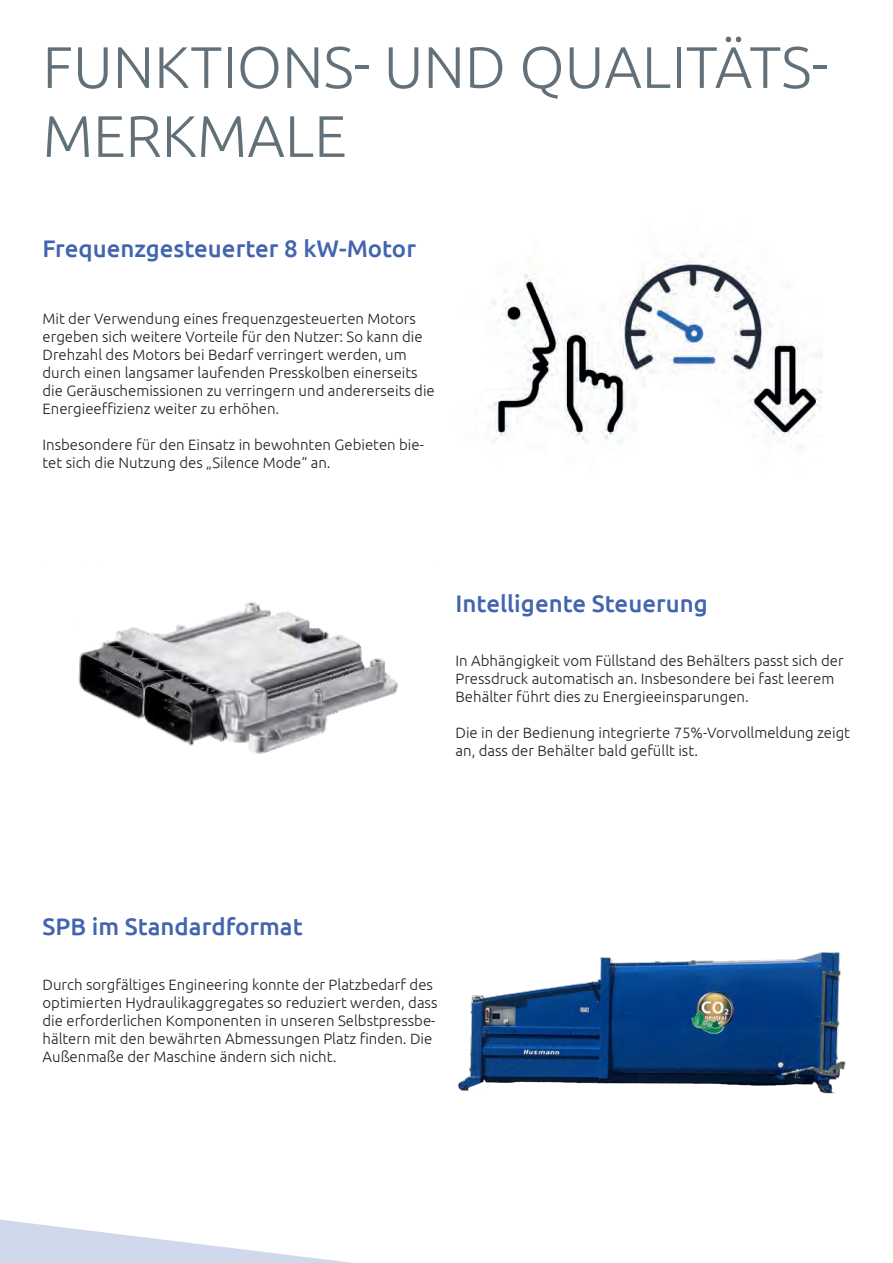
<style>
.page{position:relative;width:893px;height:1263px;background:#fff}
.page>*{position:absolute;margin:0;border:0;box-sizing:border-box;transform-origin:0 0}
.Überschrift{font:300 58.5px/69px "Ubuntu";color:#627179}
.Introsub{font:500 24px "Ubuntu";color:#4364af}
.Copy{font:300 15px/18px "Ubuntu";color:#231f20}
</style>
<div class="page">
<svg style="left:0;top:1219px;width:353px;height:44px"></svg>
<img style="left:488px;top:254px;width:335px;height:196px">
<img style="left:78px;top:602px;width:320px;height:152px">
<img style="left:457px;top:951px;width:389px;height:143px">
<p class="Überschrift" style="left:43px;top:31px;width:787px">FUNKTIONS- UND QUALITÄTS-<br>MERKMALE</p>
<p class="Introsub" style="left:43px;top:233px;width:375px">Frequenzgesteuerter 8 kW-Motor</p>
<p class="Copy" style="left:43px;top:309px;width:394px">Mit der Verwendung eines frequenzgesteuerten Motors ergeben sich weitere Vorteile für den Nutzer: So kann die Drehzahl des Motors bei Bedarf verringert werden, um durch einen langsamer laufenden Presskolben einerseits die Geräuschemissionen zu verringern und andererseits die Energieeffizienz weiter zu erhöhen.</p>
<p class="Copy" style="left:43px;top:435px;width:383px">Insbesondere für den Einsatz in bewohnten Gebieten bie&shy;tet sich die Nutzung des „Silence Mode“ an.</p>
<p class="Introsub" style="left:455px;top:588px;width:254px">Intelligente Steuerung</p>
<p class="Copy" style="left:455px;top:651px;width:390px">In Abhängigkeit vom Füllstand des Behälters passt sich der<br>Pressdruck automatisch an. Insbesondere bei fast leerem<br>Behälter führt dies zu Energieeinsparungen.</p>
<p class="Copy" style="left:455px;top:723px;width:396px">Die in der Bedienung integrierte 75%-Vorvollmeldung zeigt an, dass der Behälter bald gefüllt ist.</p>
<p class="Introsub" style="left:43px;top:911px;width:262px">SPB im Standardformat</p>
<p class="Copy" style="left:43px;top:975px;width:396px">Durch sorgfältiges Engineering konnte der Platzbedarf des optimierten Hydraulikaggregates so reduziert werden, dass die erforderlichen Komponenten in unseren Selbstpressbe&shy;hältern mit den bewährten Abmessungen Platz finden. Die Außenmaße der Maschine ändern sich nicht.</p>
</div>
